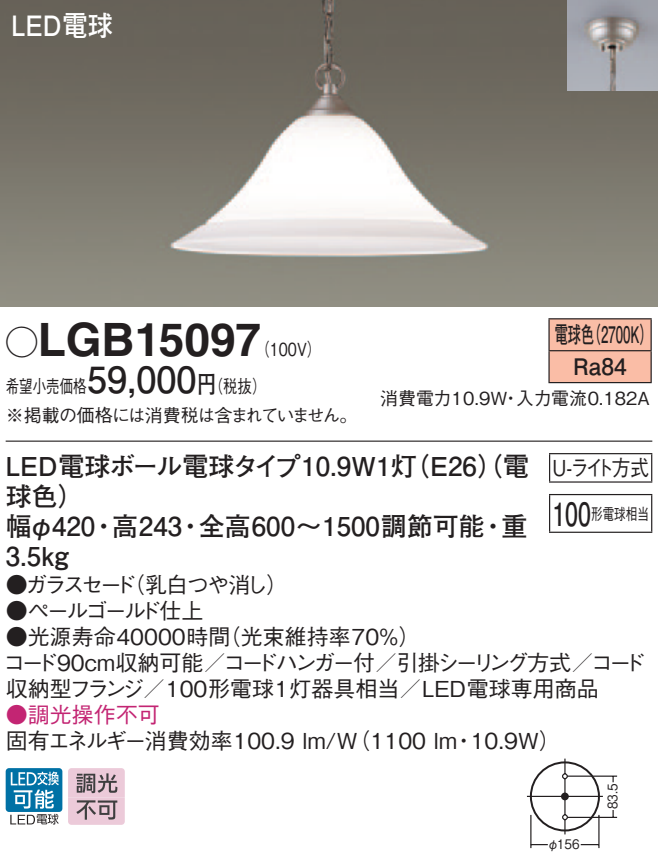
<style>
.page{position:relative;width:658px;height:862px;background:#fff}
.page>*{position:absolute;margin:0;border:0;box-sizing:border-box;transform-origin:0 0}
.t1{font:700 46px "Helvetica LT Std";color:#231f20}
.t2{font:700 36px "Futo Go B101 Pro";color:#231f20}
.t3{font:700 32px "Futo Go B101 Pro";color:#231f20;scale:.72 1}
.t4{font:700 28px "Futo Go B101 Pro";color:#fff;scale:.9 1}
.t5{font:700 26px/30px "Futo Go B101 Pro";color:#231f20}
.t6{font:700 22.8px/32px "Futo Go B101 Pro";color:#231f20;scale:.58 1}
.t7{font:500 22px/26px "Gothic BBB Pro";color:#231f20}
.t8{font:500 22px "Gothic BBB Pro";letter-spacing:-.12em;color:#231f20}
.t9{font:500 22px "Gothic BBB Pro";color:#c32573}
.t10{font:500 22px "Gothic BBB Pro";color:#231f20;scale:.84 1}
.t11{font:500 18px/28px "Gothic BBB Pro";letter-spacing:-.04em;color:#231f20;scale:.75 1}
.t12{font:500 18px "Gothic BBB Pro";color:#231f20}
.t13{font:500 18px "Gothic BBB Pro";color:#231f20;scale:.8 1}
.t14{font:500 16px "Gothic BBB Pro";color:#231f20;scale:.72 1}
.t15{font:13.2px "Gothic BBB Pro Medium 90 pv RKSJ H";color:#231f20;scale:.9 1}
.s1{font-family:"Ford Classification 1";font-weight:400;font-size:32px}
.s2{font-family:"Futo Go B101 Pro";font-weight:700;font-size:24px}
</style>
<div class="page">
<img style="left:0;top:0;width:658px;height:306px">
<img style="left:567px;top:0;width:91px;height:91px">
<div style="left:6px;top:768px;width:56px;height:43px;background:#0071a5;border-radius:3px"></div>
<svg style="left:10px;top:771px;width:49px;height:53px"></svg>
<svg style="left:68px;top:768px;width:57px;height:56px;background:#c9aeba"></svg>
<hr style="left:6px;top:440px;width:646px;height:2px;background:#231f20">
<div style="left:549px;top:319px;width:101px;height:63px;background:#fabda6"></div>
<hr style="left:548px;top:318px;width:103px;height:1px;background:#231f20">
<hr style="left:548px;top:319px;width:1px;height:31px;background:#231f20">
<hr style="left:650px;top:319px;width:1px;height:31px;background:#231f20">
<hr style="left:548px;top:350px;width:103px;height:1px;background:#231f20">
<hr style="left:548px;top:351px;width:1px;height:31px;background:#231f20">
<hr style="left:650px;top:351px;width:1px;height:31px;background:#231f20">
<hr style="left:548px;top:382px;width:103px;height:1px;background:#231f20">
<svg style="left:549px;top:454px;width:1px;height:27px"></svg>
<hr style="left:549px;top:453px;width:103px;height:1px;background:#231f20">
<svg style="left:651px;top:454px;width:1px;height:27px"></svg>
<hr style="left:549px;top:481px;width:103px;height:1px;background:#231f20">
<hr style="left:549px;top:495px;width:1px;height:36px;background:#231f20">
<hr style="left:549px;top:494px;width:103px;height:1px;background:#231f20">
<hr style="left:651px;top:495px;width:1px;height:36px;background:#231f20">
<hr style="left:549px;top:531px;width:103px;height:2px;background:#231f20">
<div style="left:530px;top:761px;width:70px;height:70px;border:2px solid #231f20;border-radius:50%"></div>
<hr style="left:527px;top:795px;width:76px;height:2px;background:#231f20">
<hr style="left:564px;top:778px;width:1px;height:36px;background:#231f20">
<svg style="left:562px;top:758px;width:6px;height:21px"></svg>
<svg style="left:562px;top:814px;width:6px;height:20px"></svg>
<div style="left:561px;top:792px;width:8px;height:8px;background:#231f20;border-radius:50%"></div>
<hr style="left:567px;top:775px;width:50px;height:1px;background:#231f20">
<hr style="left:567px;top:816px;width:50px;height:2px;background:#231f20">
<hr style="left:598px;top:814px;width:1px;height:34px;background:#231f20">
<hr style="left:530px;top:814px;width:1px;height:34px;background:#231f20">
<svg style="left:531px;top:843px;width:17px;height:2px"></svg>
<svg style="left:580px;top:843px;width:19px;height:2px"></svg>
<p class="t4" style="left:11px;top:3px;width:114px">LED電球</p>
<h1 class="t1" style="left:6px;top:311px;width:257px"><span class="s1">A</span>LGB15097</h1>
<p class="t13" style="left:197px;top:372px;width:88px">（<span class="s2">円</span>税抜(</p>
<p class="t6" style="left:587px;top:316px;width:115px">（2700 (K</p>
<p class="t6" style="left:573px;top:316px;width:94px;text-indent:-19px">電球色<br>Ra84</p>
<p class="t13" style="left:255px;top:334px;width:84px">（100 (V</p>
<h2 class="t2" style="left:87px;top:351px;width:111px">59,000</h2>
<p class="t11" style="left:6px;top:370px;width:471px">希望小売価格<br>※掲載の価格には消費税は含まれていません。</p>
<p class="t5" style="left:6px;top:448px;width:525px">LED電球ボール電球タイプ10.9W （灯1 E26（）電</p>
<p class="t5" style="left:6px;top:478px;width:80px">球色(</p>
<p class="t5" style="left:501px;top:508px;width:27px">重</p>
<p class="t12" style="left:380px;top:383px;width:129px">消費電力10.9W</p>
<p class="t12" style="left:516px;top:383px;width:135px">入力電流0.182A</p>
<p class="t12" style="left:501px;top:383px;width:20px">・</p>
<p class="t10" style="left:552px;top:450px;width:116px">U-ライト方式</p>
<p class="t14" style="left:591px;top:500px;width:81px">形電球相当</p>
<h3 class="t3" style="left:552px;top:488px;width:55px">100</h3>
<p class="t5" style="left:199px;top:508px;width:287px">全高600～1500調節可能</p>
<p class="t5" style="left:6px;top:508px;width:91px">幅φ420<br>3.5kg</p>
<p class="t5" style="left:112px;top:508px;width:72px">高243</p>
<p class="t5" style="left:91px;top:508px;width:27px">・</p>
<p class="t5" style="left:178px;top:508px;width:27px">・</p>
<p class="t5" style="left:480px;top:508px;width:27px">・</p>
<p class="t7" style="left:123px;top:568px;width:166px">（乳白つや消し(</p>
<p class="t7" style="left:6px;top:568px;width:132px">●ガラスセード</p>
<p class="t8" style="left:6px;top:592px;width:199px">●ペールゴールド仕上</p>
<p class="t7" style="left:219px;top:620px;width:203px">（光束維持率70％(</p>
<p class="t7" style="left:3px;top:620px;width:643px">●光源寿命40000時間<br>コード90cm収納可能／コードハンガー付／引掛シーリング方式／コード収納型フランジ／100形電球1灯器具相当／LED電球専用商品</p>
<p class="t9" style="left:6px;top:696px;width:155px">●調光操作不可</p>
<p class="t7" style="left:470px;top:724px;width:92px">10.9W(</p>
<p class="t7" style="left:6px;top:724px;width:453px">固有エネルギー消費効率100.9 lm （W/ 1100 lm</p>
<p class="t7" style="left:453px;top:724px;width:23px">・</p>
<p class="t15" style="left:557px;top:833px;width:26px">156</p>
<p class="t15" style="left:547px;top:833px;width:15px">φ</p>
<p class="t15" style="left:602px;top:809px;width:30px;rotate:-90deg">83.5</p>
</div>
